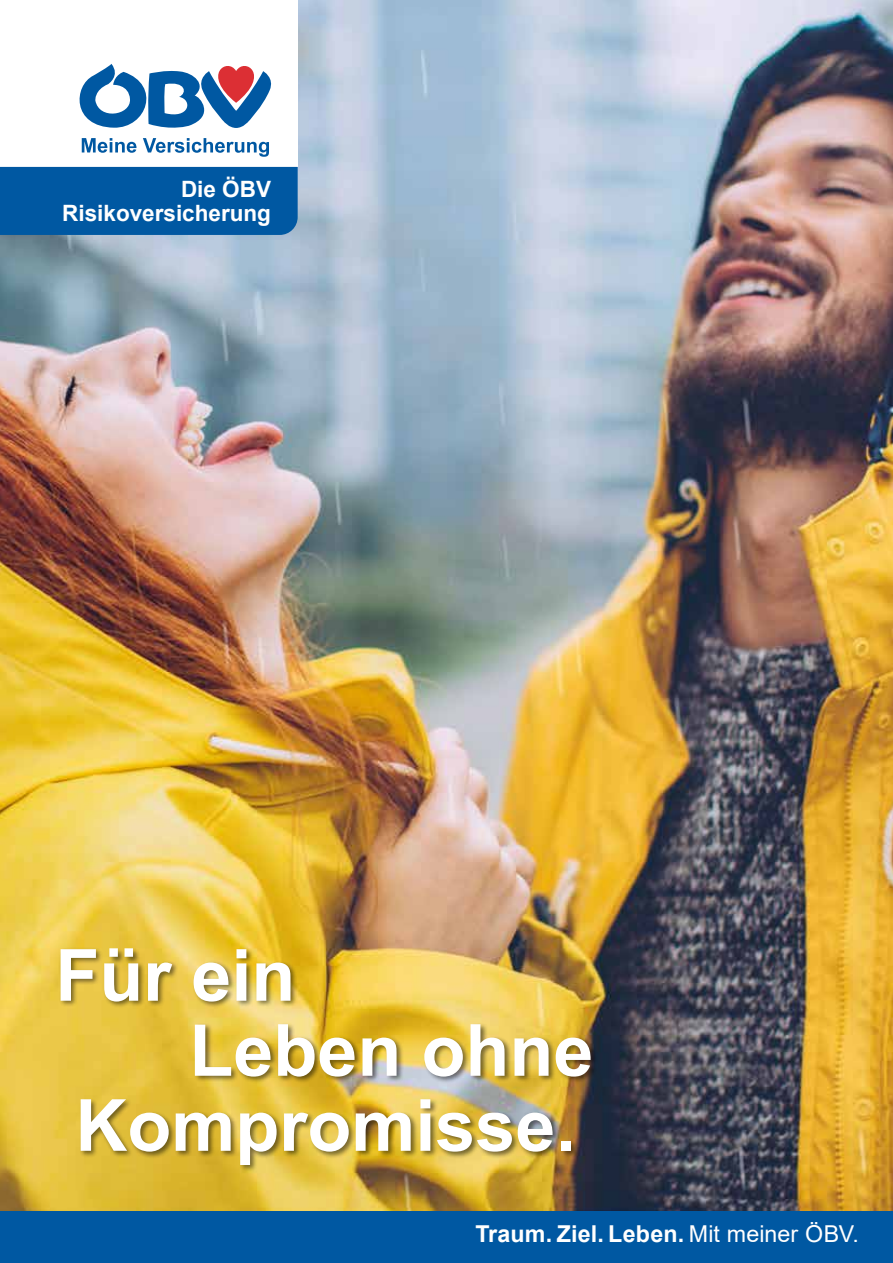
<style>
.page{position:relative;width:893px;height:1263px;background:#fff}
.page>*{position:absolute;margin:0;border:0;box-sizing:border-box;transform-origin:0 0}
.t1{font:700 72px "Arial";color:#fff}
.t2{font:700 23.25px "Arial";letter-spacing:.01em;color:#fff}
.t3{font:700 22.5px/24px "Arial";color:#fff;text-align:right}
.s1{font-weight:400}
</style>
<div class="page">
<img style="left:0;top:0;width:893px;height:1212px">
<div style="left:0;top:0;width:298px;height:167px;background:#fff"></div>
<div style="left:0;top:167px;width:298px;height:68px;background:#0058a2"></div>
<svg style="left:80px;top:64px;width:191px;height:64px"></svg>
<svg style="left:82px;top:138px;width:55px;height:15px"></svg>
<svg style="left:143px;top:138px;width:126px;height:19px"></svg>
<div style="left:0;top:1212px;width:893px;height:51px;background:#0058a2"></div>
<div style="left:59px;top:948px;width:539px;height:224px;background:#000;opacity:.5"></div>
<p class="t3" style="left:62px;top:177px;width:210px">Die ÖBV<br>Risikoversicherung</p>
<h1 class="t1" style="left:55px;top:925px;width:242px">Für ein</h1>
<h1 class="t1" style="left:189px;top:1000px;width:406px">Leben ohne</h1>
<h1 class="t1" style="left:75px;top:1075px;width:502px">Kompromisse.</h1>
<p class="t2" style="left:476px;top:1217px;width:385px">Traum. Ziel. Leben. <span class="s1">Mit meiner ÖBV.</span></p>
</div>
